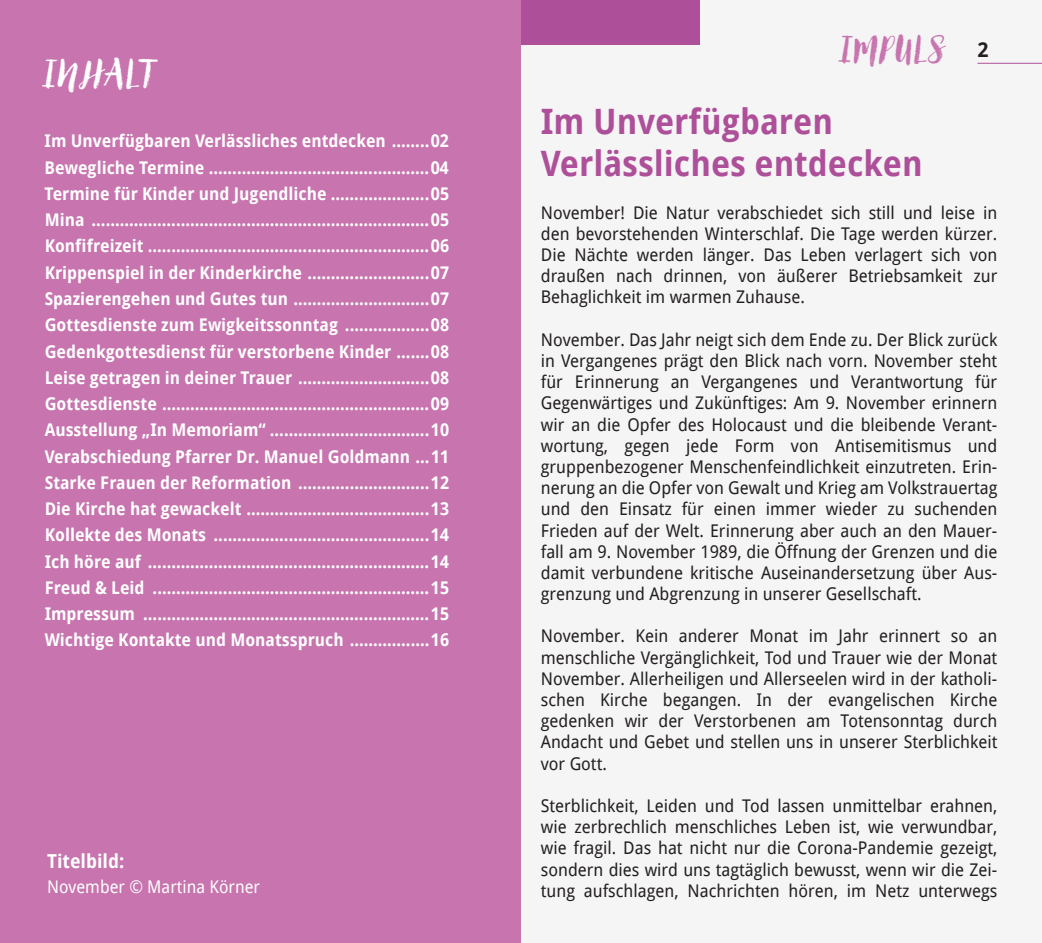
<style>
.page{position:relative;width:1042px;height:943px;background:#f5f5f6}
.page>*{position:absolute;margin:0;border:0;box-sizing:border-box;transform-origin:0 0}
.t1{font:38.5px "Canvas Script";color:#fff}
.t2{font:36.75px "Canvas Script";color:#c774af}
.t3{font:700 35px/42.4px "Droid Sans";color:#ae5099;scale:.94 1}
.t4{font:700 19.25px "Droid Sans";color:#fff;scale:.94 1}
.t5{font:17.5px/21.2px "Droid Sans";color:#231f20;text-align:justify;scale:.96 1}
.t6{font:700 17.5px/26.2px "Droid Sans";color:#fff;text-align:justify;scale:.94 1}
.t7{font:17.5px "Droid Sans";color:#fff;scale:.94 1}
.s1{font-family:"Droid Sans";font-weight:700;font-size:20.12px;color:#231f20}
</style>
<div class="page">
<hr style="left:977px;top:63px;width:65px;height:1px;background:#ae5099">
<div style="left:521px;top:0;width:178px;height:45px;background:#ae5099"></div>
<div style="left:0;top:0;width:521px;height:943px;background:#c774af"></div>
<h1 class="t1" style="left:45px;top:50px;width:114px">INHALT</h1>
<p class="t6" style="left:45px;top:127px;width:432px">Im Unverfügbaren Verlässliches entdecken ........02<br>Bewegliche Termine ...............................................04<br>Termine für Kinder und Jugendliche .....................05<br>Mina ........................................................................05<br>Konfifreizeit ............................................................06<br>Krippenspiel in der Kinderkirche ..........................07<br>Spazierengehen und Gutes tun .............................07<br>Gottesdienste zum Ewigkeitssonntag ..................08<br>Gedenkgottesdienst für verstorbene Kinder .......08<br>Leise getragen in deiner Trauer ............................08<br>Gottesdienste .........................................................09<br>Ausstellung „In Memoriam“ ..................................10<br>Verabschiedung Pfarrer Dr. Manuel Goldmann ...11<br>Starke Frauen der Reformation ............................12<br>Die Kirche hat gewackelt .......................................13<br>Kollekte des Monats ..............................................14<br>Ich höre auf ............................................................14<br>Freud &amp; Leid ...........................................................15<br>Impressum .............................................................15<br>Wichtige Kontakte und Monatsspruch .................16</p>
<p class="t4" style="left:47px;top:847px;width:84px">Titelbild:</p>
<p class="t7" style="left:47px;top:874px;width:228px">November © Martina Körner</p>
<h2 class="t2" style="left:841px;top:26px;width:149px">IMPULS <span class="s1">2</span></h2>
<h3 class="t3" style="left:541px;top:99px;width:408px">Im Unverfügbaren<br>Verlässliches entdecken</h3>
<p class="t5" style="left:541px;top:201px;width:477px">November! Die Natur verabschiedet sich still und leise in den bevorstehenden Winterschlaf. Die Tage werden kürzer.<br>Die Nächte werden länger. Das Leben verlagert sich von draußen nach drinnen, von äußerer Betriebsamkeit zur Behaglichkeit im warmen Zuhause.</p>
<p class="t5" style="left:541px;top:328px;width:477px">November. Das Jahr neigt sich dem Ende zu. Der Blick zurück in Vergangenes prägt den Blick nach vorn. November steht für Erinnerung an Vergangenes und Verantwortung für Gegenwärtiges und Zukünftiges: Am 9. November erinnern wir an die Opfer des Holocaust und die bleibende Verant&shy;wortung, gegen jede Form von Antisemitismus und gruppenbezogener Menschenfeindlichkeit einzutreten. Erin&shy;nerung an die Opfer von Gewalt und Krieg am Volkstrauertag und den Einsatz für einen immer wieder zu suchenden Frieden auf der Welt. Erinnerung aber auch an den Mauer&shy;fall am 9. November 1989, die Öffnung der Grenzen und die damit verbundene kritische Auseinandersetzung über Aus&shy;grenzung und Abgrenzung in unserer Gesellschaft.</p>
<p class="t5" style="left:541px;top:625px;width:477px">November. Kein anderer Monat im Jahr erinnert so an menschliche Vergänglichkeit, Tod und Trauer wie der Monat November. Allerheiligen und Allerseelen wird in der katholi&shy;schen Kirche begangen. In der evangelischen Kirche gedenken wir der Verstorbenen am Totensonntag durch Andacht und Gebet und stellen uns in unserer Sterblichkeit vor Gott.</p>
<p class="t5" style="left:541px;top:794px;width:477px">Sterblichkeit, Leiden und Tod lassen unmittelbar erahnen, wie zerbrechlich menschliches Leben ist, wie verwundbar, wie fragil. Das hat nicht nur die Corona-Pandemie gezeigt, sondern dies wird uns tagtäglich bewusst, wenn wir die Zei&shy;tung aufschlagen, Nachrichten hören, im Netz unterwegs</p>
</div>
